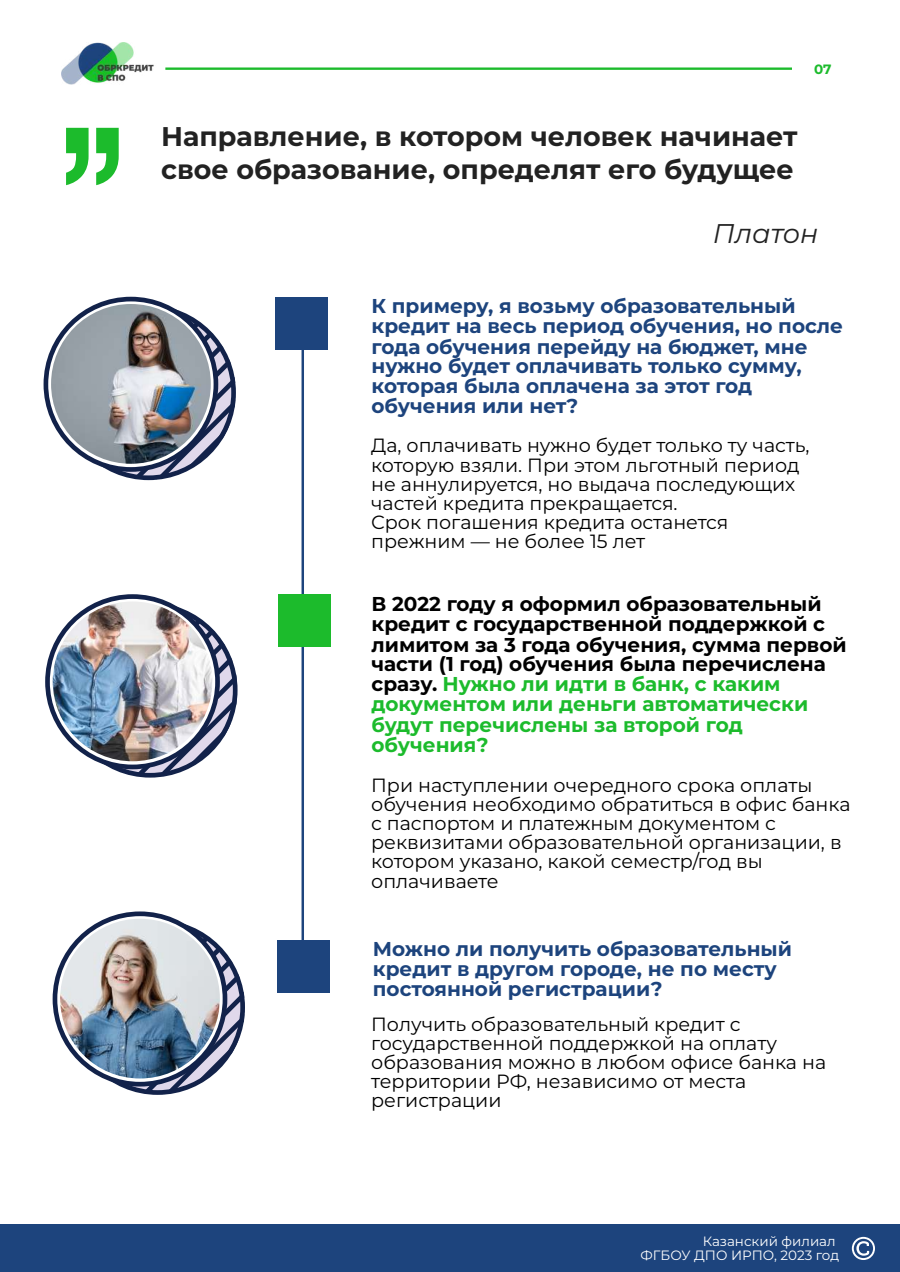
<style>
.page{position:relative;width:900px;height:1272px;background:#fff}
.page>*{position:absolute;margin:0;border:0;box-sizing:border-box;transform-origin:0 0}
.t1{font:700 27px/32.7px "Montserrat";color:#222}
.t2{font:italic 27px "Montserrat";color:#222}
.t3{font:700 20.1px/20.1px "Montserrat";color:#1d447d}
.t4{font:700 20.1px/20.1px "Montserrat";color:#000}
.t5{font:19.2px/19.2px "Montserrat";color:#000}
.t6{font:13.5px/13.5px "Montserrat";color:#fff;text-align:right}
.t7{font:700 13.5px "Montserrat";color:#1cbb2c}
.s1{color:#1cbb2c}
</style>
<div class="page">
<hr style="left:165px;top:67px;width:627px;height:3px;background:#1cbb2c">
<img style="left:61px;top:42px;width:105px;height:43px">
<div style="left:0;top:1224px;width:900px;height:48px;background:#1d447d"></div>
<svg style="left:852px;top:1237px;width:23px;height:23px"></svg>
<hr style="left:302px;top:324px;width:2px;height:638px;background:#1d447d">
<div style="left:275px;top:297px;width:53px;height:53px;background:#1d447d"></div>
<div style="left:278px;top:594px;width:53px;height:53px;background:#1cbb2c"></div>
<div style="left:277px;top:940px;width:53px;height:53px;background:#1d447d"></div>
<svg style="left:44px;top:297px;width:192px;height:183px"></svg>
<img style="left:51px;top:304px;width:160px;height:160px;border-radius:50%">
<svg style="left:45px;top:594px;width:193px;height:184px"></svg>
<img style="left:53px;top:601px;width:159px;height:160px;border-radius:50%">
<svg style="left:53px;top:911px;width:192px;height:184px"></svg>
<img style="left:60px;top:919px;width:160px;height:159px;border-radius:50%">
<svg style="left:66px;top:128px;width:23px;height:57px"></svg>
<svg style="left:96px;top:128px;width:23px;height:57px"></svg>
<p class="t7" style="left:814px;top:61px;width:19px">07</p>
<h1 class="t1" style="left:161px;top:120px;width:638px">Направление, в котором человек начинает свое образование, определят его будущее</h1>
<h1 class="t2" style="left:713px;top:217px;width:107px">Платон</h1>
<p class="t3" style="left:371px;top:296px;width:473px">К примеру, я возьму образовательный кредит на весь период обучения, но после года обучения перейду на бюджет, мне нужно будет оплачивать только сумму, которая была оплачена за этот год обучения или нет?</p>
<p class="t5" style="left:371px;top:436px;width:440px">Да, оплачивать нужно будет только ту часть, которую взяли. При этом льготный период не аннулируется, но выдача последующих частей кредита прекращается.<br>Срок погашения кредита останется прежним — не более 15 лет</p>
<p class="t4" style="left:371px;top:594px;width:477px">В 2022 году я оформил образовательный кредит с государственной поддержкой с лимитом за 3 года обучения, сумма первой части (1 год) обучения была перечислена сразу. <span class="s1">Нужно ли идти в банк, с каким документом или деньги автоматически будут перечислены за второй год обучения?</span></p>
<p class="t5" style="left:371px;top:775px;width:481px">При наступлении очередного срока оплаты обучения необходимо обратиться в офис банка с паспортом и платежным документом с реквизитами образовательной организации, в котором указано, какой семестр/год вы оплачиваете</p>
<p class="t3" style="left:373px;top:938px;width:421px">Можно ли получить образовательный кредит в другом городе, не по месту постоянной регистрации?</p>
<p class="t5" style="left:371px;top:1014px;width:457px">Получить образовательный кредит с государственной поддержкой на оплату образования можно в любом офисе банка на территории РФ, независимо от места регистрации</p>
<p class="t6" style="left:640px;top:1234px;width:200px">Казанский филиал<br>ФГБОУ ДПО ИРПО, 2023 год</p>
<p class="t6" style="left:643px;top:1235px;width:200px">Казанский филиал<br>ФГБОУ ДПО ИРПО, 2023 год</p>
</div>
